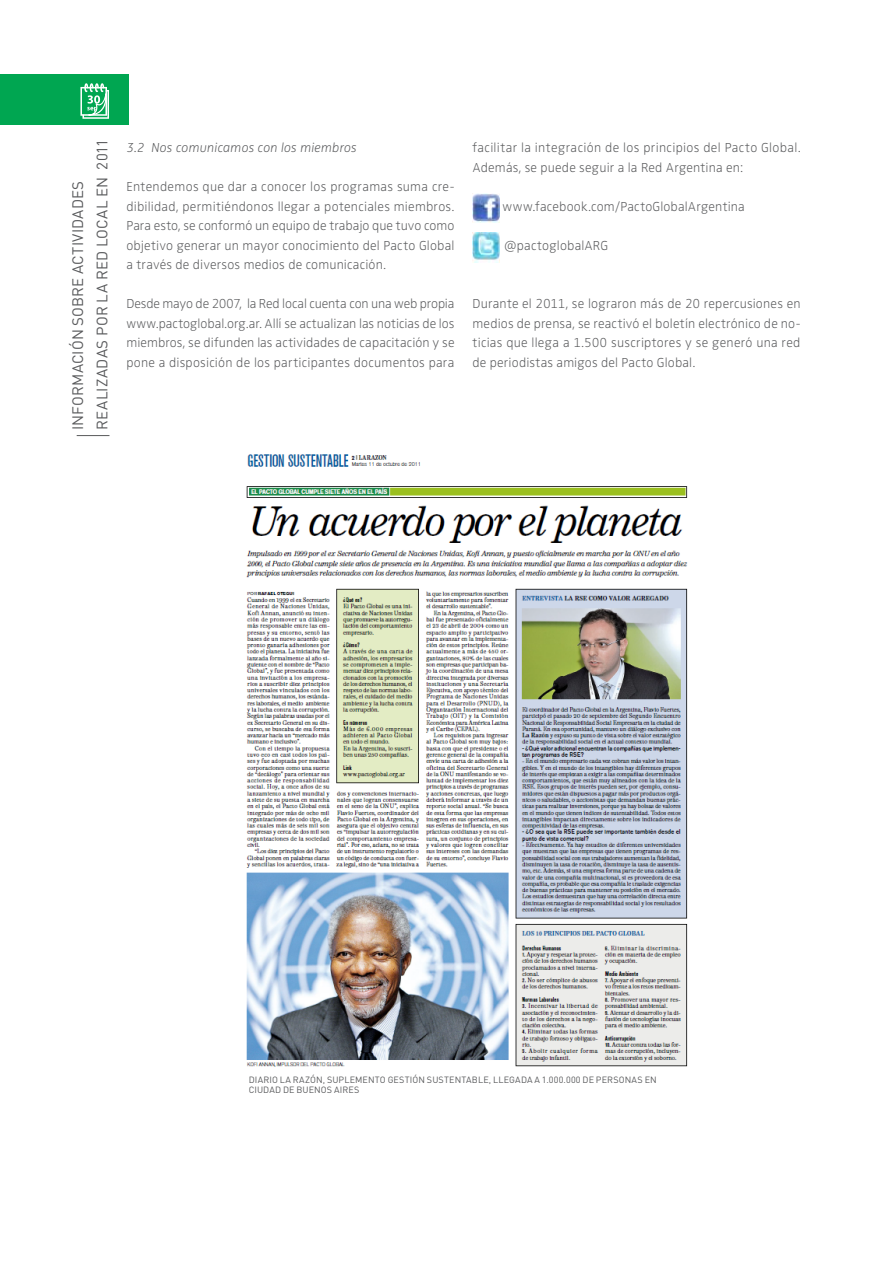
<style>
.page{position:relative;width:893px;height:1263px;background:#fff}
.page>*{position:absolute;margin:0;border:0;box-sizing:border-box;transform-origin:0 0}
.t1{font:15px/24px "DIN";letter-spacing:.01em;color:#58595b}
.t2{font:13.5px/19.5px "Zwo w 1";letter-spacing:.015em;color:#58595b;text-align:justify}
.t3{font:13.5px "Zwo Alt w 1 Italic";letter-spacing:.01em;color:#58595b}
.t4{font:9px/10.5px "DIN";letter-spacing:.015em;color:#58595b}
</style>
<div class="page">
<img style="left:472px;top:193px;width:27px;height:30px">
<div style="left:0;top:75px;width:128px;height:50px;background:#00a651"></div>
<hr style="left:77px;top:435px;width:32px;height:1px;background:#58595b">
<svg style="left:80px;top:83px;width:29px;height:36px"></svg>
<img style="left:472px;top:232px;width:27px;height:30px">
<img style="left:246px;top:454px;width:442px;height:613px">
<p class="t1" style="left:66px;top:430px;width:292px;rotate:-90deg">I NFORMACIÓN SOBRE ACTIVIDADES<br>REALIZADAS POR LA RED LOCAL EN 2011</p>
<p class="t3" style="left:126px;top:140px;width:232px">3.2 Nos comunicamos con los miembros</p>
<p class="t2" style="left:126px;top:177px;width:330px">Entendemos que dar a conocer los programas suma cre&shy;dibilidad, permitiéndonos llegar a potenciales miembros.<br>Para esto, se conformó un equipo de trabajo que tuvo como objetivo generar un mayor conocimiento del Pacto Global a través de diversos medios de comunicación.</p>
<p class="t2" style="left:126px;top:294px;width:330px">Desde mayo de 2007, la Red local cuenta con una web propia www.pactoglobal.org.ar. Allí se actualizan las noticias de los miembros, se difunden las actividades de capacitación y se pone a disposición de los participantes documentos para</p>
<p class="t2" style="left:472px;top:138px;width:330px">facilitar la integración de los principios del Pacto Global.<br>Además, se puede seguir a la Red Argentina en:</p>
<p class="t2" style="left:502px;top:197px;width:244px">www.facebook.com/PactoGlobalArgentina</p>
<p class="t2" style="left:504px;top:236px;width:105px">@pactoglobalARG</p>
<p class="t2" style="left:472px;top:294px;width:330px">Durante el 2011, se lograron más de 20 repercusiones en medios de prensa, se reactivó el boletín electrónico de no&shy;ticias que llega a 1.500 suscriptores y se generó una red de periodistas amigos del Pacto Global.</p>
<p class="t4" style="left:249px;top:1074px;width:409px">DIARIO LA RAZÓN, SUPLEM ENTO GESTIÓN SUSTENTABLE, LLEGADA A 1.000.000 DE PERSONAS EN<br>CIUDAD DE BUENOS AIRES</p>
</div>
